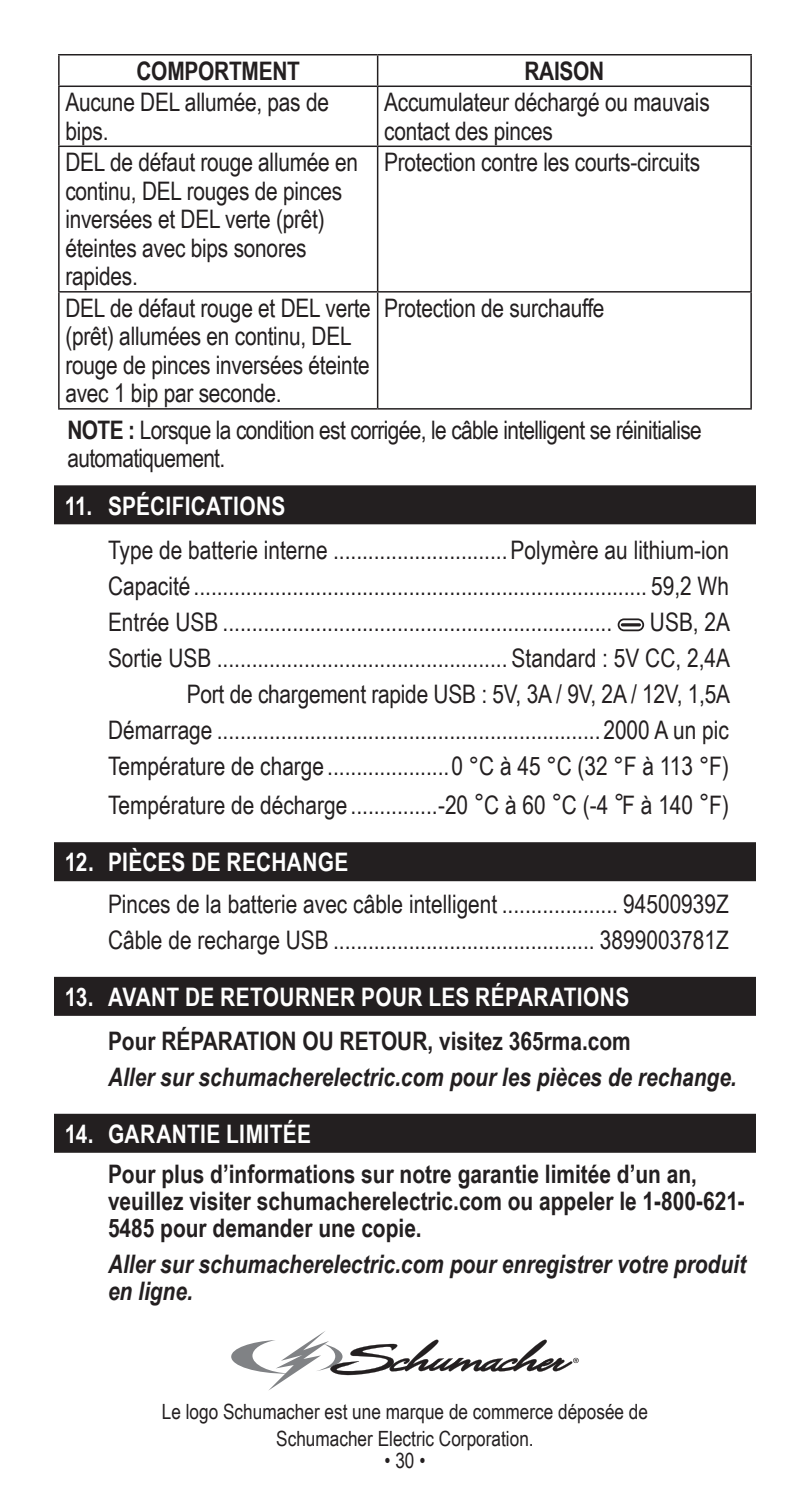
<style>
.page{position:relative;width:810px;height:1512px;background:#fff}
.page>*{position:absolute;margin:0;border:0;box-sizing:border-box;transform-origin:0 0}
.Specs_small{font:25.5px/36px "Arial Narrow";color:#231f20;text-align:right}
.Table_Body_Text{font:25.5px/28.5px "Arial Narrow";letter-spacing:-.01em;color:#231f20}
.centered{font:700 25.5px/27px "Arial Narrow";color:#231f20}
.centered-2{font:italic 700 25.5px/27px "Arial Narrow";color:#231f20}
.t1{font:700 25.5px "Arial Narrow";letter-spacing:.015em;color:#fff}
.Table_Body_Text-2{font:700 25.5px "Arial Narrow";letter-spacing:-.01em;color:#231f20}
.t2{font:21px/27px "Arial Narrow";color:#231f20;text-align:center}
.s1{font-weight:700}
</style>
<div class="page">
<div style="left:54px;top:485px;width:702px;height:39px;background:#231f20"></div>
<hr style="left:58px;top:56px;width:2px;height:30px;background:#231f20">
<hr style="left:750px;top:56px;width:2px;height:30px;background:#231f20">
<hr style="left:377px;top:56px;width:1px;height:30px;background:#231f20">
<hr style="left:377px;top:87px;width:1px;height:59px;background:#231f20">
<hr style="left:377px;top:147px;width:1px;height:144px;background:#231f20">
<hr style="left:377px;top:293px;width:1px;height:115px;background:#231f20">
<hr style="left:58px;top:54px;width:320px;height:2px;background:#231f20">
<hr style="left:378px;top:54px;width:374px;height:2px;background:#231f20">
<hr style="left:58px;top:86px;width:320px;height:1px;background:#231f20">
<hr style="left:58px;top:87px;width:2px;height:59px;background:#231f20">
<hr style="left:378px;top:86px;width:374px;height:1px;background:#231f20">
<hr style="left:750px;top:87px;width:2px;height:59px;background:#231f20">
<hr style="left:58px;top:146px;width:320px;height:1px;background:#231f20">
<hr style="left:58px;top:147px;width:2px;height:144px;background:#231f20">
<hr style="left:378px;top:146px;width:374px;height:1px;background:#231f20">
<hr style="left:750px;top:147px;width:2px;height:144px;background:#231f20">
<hr style="left:58px;top:291px;width:320px;height:2px;background:#231f20">
<hr style="left:58px;top:293px;width:2px;height:115px;background:#231f20">
<hr style="left:378px;top:291px;width:374px;height:2px;background:#231f20">
<hr style="left:750px;top:293px;width:2px;height:115px;background:#231f20">
<hr style="left:58px;top:408px;width:320px;height:2px;background:#231f20">
<hr style="left:378px;top:408px;width:374px;height:2px;background:#231f20">
<svg style="left:618px;top:618px;width:26px;height:13px"></svg>
<hr style="left:621px;top:623px;width:20px;height:3px;background:#231f20;border-radius:2px">
<div style="left:54px;top:842px;width:702px;height:39px;background:#231f20"></div>
<div style="left:54px;top:977px;width:702px;height:39px;background:#231f20"></div>
<div style="left:54px;top:1114px;width:702px;height:39px;background:#231f20"></div>
<svg style="left:231px;top:1331px;width:348px;height:60px"></svg>
<p class="Table_Body_Text-2" style="left:136px;top:52px;width:165px">COMPORTMENT</p>
<p class="Table_Body_Text-2" style="left:524px;top:52px;width:82px">RAISON</p>
<p class="Table_Body_Text" style="left:65px;top:87px;width:265px">Aucune DEL allumée, pas de bips.</p>
<p class="Table_Body_Text" style="left:384px;top:87px;width:327px">Accumulateur déchargé ou mauvais contact des pinces</p>
<p class="Table_Body_Text" style="left:65px;top:147px;width:294px">DEL de défaut rouge allumée en continu, DEL rouges de pinces inversées et DEL verte (prêt) éteintes avec bips sonores rapides.</p>
<p class="Table_Body_Text" style="left:384px;top:147px;width:318px">Protection contre les courts-circuits</p>
<p class="Table_Body_Text" style="left:65px;top:293px;width:307px">DEL de défaut rouge et DEL verte (prêt) allumées en continu, DEL rouge de pinces inversées éteinte avec 1 bip par seconde.</p>
<p class="Table_Body_Text" style="left:384px;top:293px;width:222px">Protection de surchauffe</p>
<p class="Table_Body_Text" style="left:68px;top:415px;width:636px"><span class="s1">NOTE :</span> Lorsque la condition est corrigée, le câble intelligent se réinitialise automatiquement.</p>
<p class="t1" style="left:65px;top:486px;width:222px">11. SPÉCIFICATIONS</p>
<p class="Specs_small" style="left:108px;top:531px;width:622px">Type de batterie interne ..............................Polymère au lithium-ion</p>
<p class="Specs_small" style="left:108px;top:567px;width:622px">Capacité .............................................................................. 59,2 Wh</p>
<p class="Specs_small" style="left:108px;top:603px;width:506px">Entrée USB ...................................................................</p>
<p class="Specs_small" style="left:650px;top:603px;width:82px">USB, 2A</p>
<p class="Specs_small" style="left:108px;top:639px;width:624px">Sortie USB .................................................. Standard : 5V CC, 2,4A<br>Port de chargement rapide USB : 5V, 3A / 9V, 2A / 12V, 1,5A</p>
<p class="Specs_small" style="left:108px;top:711px;width:622px">Démarrage ..................................................................2000 A un pic</p>
<p class="Specs_small" style="left:108px;top:747px;width:623px">Température de charge .....................0 °C à 45 °C (32 °F à 113 °F)</p>
<p class="Specs_small" style="left:108px;top:787px;width:623px">Température de décharge ...............-20 °C à 60 °C (-4 °F à 140 °F)</p>
<p class="t1" style="left:65px;top:843px;width:285px">12. PIÈCES DE RECHANGE</p>
<p class="Specs_small" style="left:108px;top:885px;width:622px">Pinces de la batterie avec câble intelligent .................... 94500939Z</p>
<p class="Specs_small" style="left:108px;top:921px;width:622px">Câble de recharge USB ............................................. 3899003781Z</p>
<p class="t1" style="left:65px;top:978px;width:566px">13. AVANT DE RETOURNER POUR LES RÉPARATIONS</p>
<p class="centered" style="left:108px;top:1027px;width:524px">Pour RÉPARATION OU RETOUR, visitez 365rma.com</p>
<p class="centered-2" style="left:108px;top:1062px;width:630px">Aller sur schumacherelectric.com pour les pièces de rechange.</p>
<p class="t1" style="left:65px;top:1115px;width:248px">14. GARANTIE LIMITÉE</p>
<p class="centered" style="left:108px;top:1159px;width:638px">Pour plus d’informations sur notre garantie limitée d’un an, veuillez visiter schumacherelectric.com ou appeler le 1-800-621-<br>5485 pour demander une copie.</p>
<p class="centered-2" style="left:108px;top:1249px;width:639px">Aller sur schumacherelectric.com pour enregistrer votre produit en ligne.</p>
<p class="t2" style="left:162px;top:1398px;width:488px">Le logo Schumacher est une marque de commerce déposée de<br>Schumacher Electric Corporation.</p>
<p class="t2" style="left:385px;top:1446px;width:42px">• 30 •</p>
</div>
